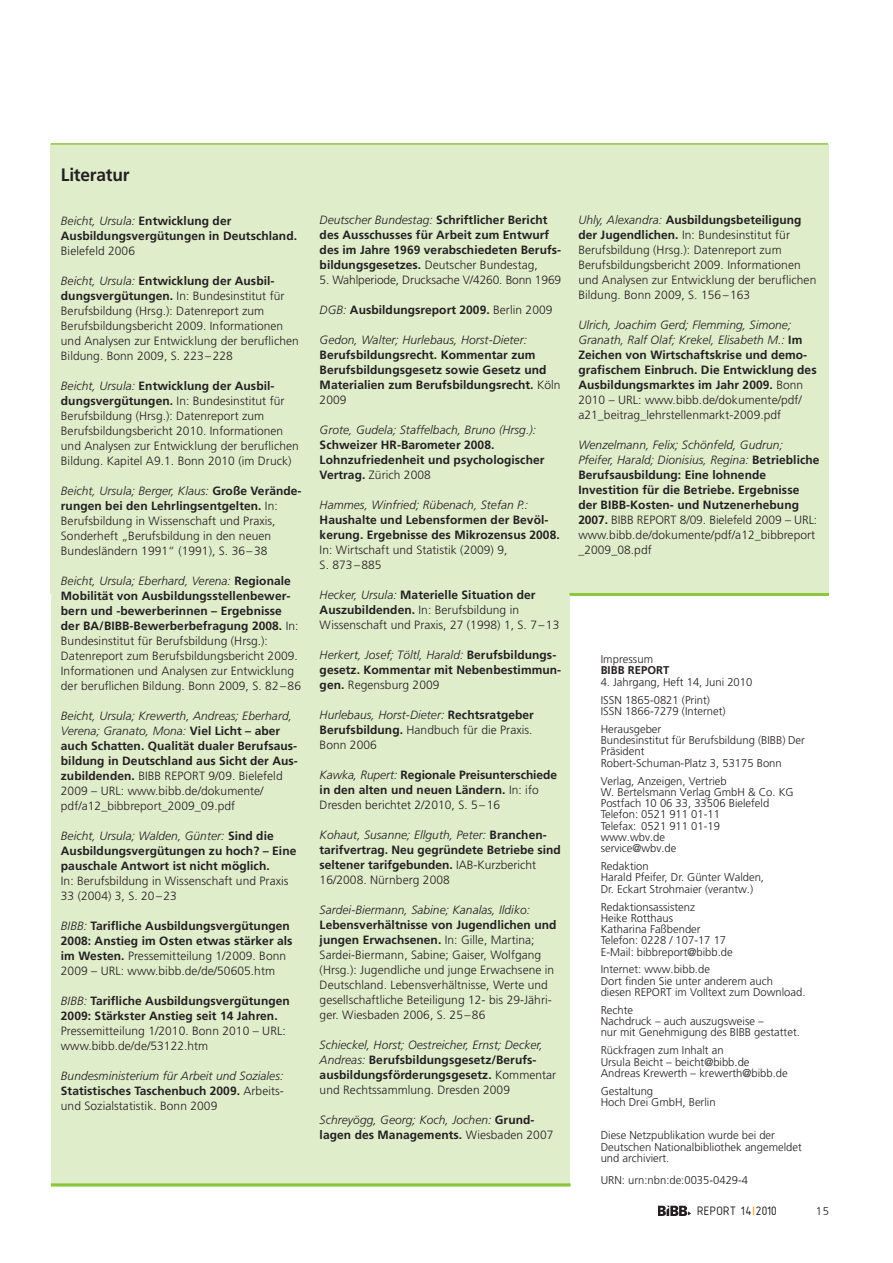
<style>
.page{position:relative;width:893px;height:1263px;background:#fff}
.page>*{position:absolute;margin:0;border:0;box-sizing:border-box;transform-origin:0 0}
.t1{font:700 18px "Frutiger";letter-spacing:-.01em;color:#231f20;scale:.96 1}
.t2{font:12.75px "Isonorm 3098";letter-spacing:.04em;color:#231f20}
.t3{font:700 12px/15px "Frutiger";letter-spacing:.005em;color:#231f20}
.t4{font:300 12px/15px "Frutiger";letter-spacing:.005em;color:#231f20}
.t5{font:italic 300 12px/15px "Frutiger";letter-spacing:.005em;color:#231f20;text-align:justify}
.t6{font:300 11.25px/11.2px "Frutiger";color:#231f20}
.t7{font:300 11.25px/11.2px "Frutiger LT Std";color:#231f20}
.t8{font:700 11.25px "Frutiger";letter-spacing:.005em;color:#231f20}
.s1{font-weight:300;font-style:italic}
.s2{font-style:italic}
.s3{font-weight:700}
.s4{font-weight:300}
.s5{font-weight:700;font-style:normal}
.s6{font-style:normal}
.s7{color:#f89c1c}
</style>
<div class="page">
<div style="left:51px;top:145px;width:519px;height:1041px;background:#dfedcb"></div>
<div style="left:51px;top:145px;width:778px;height:449px;background:#dfedcb"></div>
<img style="left:658px;top:1206px;width:33px;height:10px">
<hr style="left:51px;top:143px;width:777px;height:2px;background:#8bc63e">
<hr style="left:51px;top:1183px;width:520px;height:3px;background:#8bc63e">
<hr style="left:569px;top:593px;width:260px;height:3px;background:#8bc63e">
<h1 class="t1" style="left:61px;top:168px;width:73px">Literatur</h1>
<p class="t3" style="left:61px;top:214px;width:238px"><span class="s1">Beicht, Ursula:</span> Entwicklung der<br>Ausbildungsvergütungen in Deutschland.</p>
<p class="t4" style="left:61px;top:244px;width:76px">Bielefeld 2006</p>
<p class="t4" style="left:61px;top:274px;width:239px"><span class="s2">Beicht, Ursula:</span> <span class="s3">Entwicklung der Ausbil - dungs vergütungen.</span> In: Bundesinstitut für Berufsbildung (Hrsg.): Datenreport zum Berufsbildungsbericht 2009. Informationen und Analysen zur Entwicklung der beruflichen Bildung. Bonn 2009, S. 223–228</p>
<p class="t4" style="left:61px;top:379px;width:239px"><span class="s2">Beicht, Ursula:</span> <span class="s3">Entwicklung der Ausbil - dungsvergütungen.</span> In: Bundesinstitut für Berufsbildung (Hrsg.): Datenreport zum Berufsbildungsbericht 2010. Informationen und Analysen zur Entwicklung der beruflichen Bildung. Kapitel A9.1. Bonn 2010 (im Druck)</p>
<p class="t4" style="left:61px;top:484px;width:242px"><span class="s2">Beicht, Ursula; Berger, Klaus:</span> <span class="s3">Große Verän de&shy;rungen bei den Lehrlings entgelten.</span> In:<br>Berufsbildung in Wissenschaft und Praxis, Sonderheft „Berufsbildung in den neuen Bundesländern 1991“ (1991), S. 36–38</p>
<p class="t4" style="left:61px;top:574px;width:242px"><span class="s2">Beicht, Ursula; Eberhard, Verena:</span> <span class="s3">Regionale Mobilität von Ausbildungsstellen bewer - bern und -bewerberinnen – Ergebnisse der BA/BIBB-Bewerberbefragung 2008.</span> In:<br>Bundesinstitut für Berufsbildung (Hrsg.):<br>Datenreport zum Berufsbildungsbericht 2009.<br>Informationen und Analysen zur Entwicklung der beruflichen Bildung. Bonn 2009, S. 82–86</p>
<p class="t3" style="left:61px;top:709px;width:238px"><span class="s1">Beicht, Ursula; Krewerth, Andreas; Eberhard, Verena; Granato, Mona:</span> Viel Licht – aber auch Schatten. Qualität dualer Berufsaus&shy;bildung in Deutschland aus Sicht der Aus&shy;zubildenden. <span class="s4">BIBB REPORT 9/09. Bielefeld 2009 – URL: www.bibb.de/dokumente/ pdf/a12_bibbreport_2009_09.pdf</span></p>
<p class="t3" style="left:61px;top:829px;width:237px"><span class="s1">Beicht, Ursula; Walden, Günter:</span> Sind die<br>Ausbildungsvergütungen zu hoch? – Eine pauschale Antwort ist nicht möglich.</p>
<p class="t4" style="left:61px;top:874px;width:229px">In: Berufsbildung in Wissenschaft und Praxis<br>33 (2004) 3, S. 20–23</p>
<p class="t3" style="left:61px;top:919px;width:233px"><span class="s1">BIBB:</span> Tarifliche Ausbildungsvergütungen 2008: Anstieg im Osten etwas stärker als im Westen. <span class="s4">Pressemitteilung 1/2009. Bonn 2009 – URL: www.bibb.de/de/50605.htm</span></p>
<p class="t3" style="left:61px;top:994px;width:230px"><span class="s1">BIBB:</span> Tarifliche Ausbildungsvergütungen<br>2009: Stärkster Anstieg seit 14 Jahren.</p>
<p class="t4" style="left:61px;top:1024px;width:226px">Pressemitteilung 1/2010. Bonn 2010 – URL: www.bibb.de/de/53122.htm</p>
<p class="t5" style="left:61px;top:1069px;width:225px">Bundesministerium für Arbeit und Soziales:<br><span class="s5">Statistisches Taschenbuch 2009.</span> <span class="s6">Arbeits&shy;und Sozialstatistik. Bonn 2009</span></p>
<p class="t3" style="left:320px;top:213px;width:243px"><span class="s1">Deutscher Bundestag:</span> Schriftlicher Bericht des Ausschusses für Arbeit zum Entwurf des im Jahre 1969 verabschiedeten Berufs&shy;bildungsgesetzes. <span class="s4">Deutscher Bundestag,</span></p>
<p class="t4" style="left:320px;top:273px;width:243px">5. Wahlperiode, Drucksache V/4260. Bonn 1969</p>
<p class="t3" style="left:320px;top:303px;width:234px"><span class="s1">DGB:</span> Ausbildungsreport 2009. <span class="s4">Berlin 2009</span></p>
<p class="t5" style="left:320px;top:333px;width:209px">Gedon, Walter; Hurlebaus, Horst-Dieter:</p>
<p class="t3" style="left:320px;top:348px;width:242px">Berufsbildungsrecht. Kommentar zum<br>Berufsbildungsgesetz sowie Gesetz und<br>Materialien zum Berufsbildungsrecht. <span class="s4">Köln<br>2009</span></p>
<p class="t5" style="left:320px;top:423px;width:218px">Grote, Gudela; Staffelbach, Bruno (Hrsg.):</p>
<p class="t3" style="left:320px;top:438px;width:226px">Schweizer HR-Barometer 2008.<br>Lohnzufriedenheit und psychologischer<br>Vertrag. <span class="s4">Zürich 2008</span></p>
<p class="t5" style="left:320px;top:498px;width:210px">Hammes, Winfried; Rübenach, Stefan P.:</p>
<p class="t3" style="left:320px;top:513px;width:242px">Haushalte und Lebensformen der Bevöl - ke rung. Ergebnisse des Mikrozensus 2008.</p>
<p class="t4" style="left:320px;top:543px;width:189px">In: Wirtschaft und Statistik (2009) 9,<br>S. 873–885</p>
<p class="t4" style="left:320px;top:588px;width:241px"><span class="s2">Hecker, Ursula:</span> <span class="s3">Materielle Situation der<br>Auszubildenden.</span> In: Berufsbildung in<br>Wissenschaft und Praxis, 27 (1998) 1, S. 7–13</p>
<p class="t3" style="left:320px;top:648px;width:243px"><span class="s1">Herkert, Josef; Töltl, Harald:</span> Berufsbildungs&shy;gesetz. Kommentar mit Nebenbestim mun&shy;gen. <span class="s4">Regensburg 2009</span></p>
<p class="t4" style="left:320px;top:708px;width:216px;text-align:justify"><span class="s2">Hurlebaus, Horst-Dieter:</span> <span class="s3">Rechtsratgeber Berufsbildung.</span> Handbuch für die Praxis.<br>Bonn 2006</p>
<p class="t3" style="left:320px;top:768px;width:239px"><span class="s1">Kawka, Rupert:</span> Regionale Preisunterschie de in den alten und neuen Ländern. <span class="s4">In: ifo<br>Dresden berichtet 2/2010, S. 5–16</span></p>
<p class="t3" style="left:320px;top:828px;width:243px"><span class="s1">Kohaut, Susanne; Ellguth, Peter:</span> Branchen - ta rifvertrag. Neu gegründete Betriebe sind seltener tarifgebunden. <span class="s4">IAB-Kurz bericht 16/2008. Nürnberg 2008</span></p>
<p class="t5" style="left:320px;top:903px;width:212px">Sardei-Biermann, Sabine; Kanalas, Ildiko:</p>
<p class="t4" style="left:320px;top:918px;width:238px"><span class="s3">Lebensverhältnisse von Jugendlichen und jungen Erwachsenen.</span> In: Gille, Martina; Sardei-Biermann, Sabine; Gaiser, Wolfgang (Hrsg.): Jugendliche und junge Erwachsene in Deutschland. Lebensverhältnisse, Werte und gesellschaftliche Beteiligung 12- bis 29-Jäh ri - ger. Wiesbaden 2006, S. 25–86</p>
<p class="t3" style="left:320px;top:1038px;width:238px"><span class="s1">Schieckel, Horst; Oestreicher, Ernst; Decker, Andreas:</span> Berufsbildungsgesetz/Berufs - ausbildungsförderungsgesetz. <span class="s4">Kommentar und Rechtssammlung. Dresden 2009</span></p>
<p class="t5" style="left:320px;top:1113px;width:235px">Schreyögg, Georg; Koch, Jochen: <span class="s5">Grund - lagen des Managements.</span> <span class="s6">Wiesbaden 2007</span></p>
<p class="t4" style="left:578px;top:213px;width:239px"><span class="s2">Uhly, Alexandra:</span> <span class="s3">Ausbildungsbeteiligung der Jugendlichen.</span> In: Bundesinstitut für Berufsbildung (Hrsg.): Datenreport zum Berufsbildungsbericht 2009. Informationen und Analysen zur Entwicklung der beruflichen Bildung. Bonn 2009, S. 156–163</p>
<p class="t3" style="left:578px;top:318px;width:240px"><span class="s1">Ulrich, Joachim Gerd; Flemming, Simone; Granath, Ralf Olaf; Krekel, Elisabeth M.:</span> Im Zeichen von Wirtschaftskrise und demo - grafischem Einbruch. Die Entwicklung des Ausbildungsmarktes im Jahr 2009. <span class="s4">Bonn 2010 – URL: www.bibb.de/dokumente/pdf/ a21_beitrag_lehrstellenmarkt-2009.pdf</span></p>
<p class="t3" style="left:578px;top:438px;width:243px"><span class="s1">Wenzelmann, Felix; Schönfeld, Gudrun; Pfeifer, Harald; Dionisius, Regina:</span> Betriebliche Berufsausbildung: Eine lohnende Investition für die Betriebe. Ergebnisse der BIBB-Kosten- und Nutzenerhebung 2007. <span class="s4">BIBB REPORT 8/09. Bielefeld 2009 – URL: www.bibb.de/dokumente/pdf/a12_bibbreport _2009_08.pdf</span></p>
<p class="t6" style="left:601px;top:655px;width:54px">Impressum</p>
<p class="t8" style="left:601px;top:666px;width:70px">BIBB REPORT</p>
<p class="t6" style="left:601px;top:674px;width:153px;line-height:18px">4. Jahrgang, Heft 14, Juni 2010<br>ISSN 1865-0821 (Print)</p>
<p class="t6" style="left:601px;top:703px;width:126px;line-height:18px">ISSN 1866-7279 (Internet)<br>Herausgeber</p>
<p class="t6" style="left:601px;top:736px;width:206px">Bundesinstitut für Berufsbildung (BIBB) Der<br>Präsident<br>Robert-Schuman-Platz 3, 53175 Bonn</p>
<p class="t6" style="left:601px;top:776px;width:194px">Verlag, Anzeigen, Vertrieb<br>W. Bertelsmann Verlag GmbH &amp; Co. KG<br>Postfach 10 06 33, 33506 Bielefeld<br>Telefon: 0521 911 01-11<br>Telefax: 0521 911 01-19<br>www.wbv.de<br>service@wbv.de</p>
<p class="t6" style="left:601px;top:862px;width:165px">Redaktion<br>Harald Pfeifer, Dr. Günter Walden,<br>Dr. Eckart Strohmaier (verantw.)</p>
<p class="t6" style="left:601px;top:902px;width:133px">Redaktionsassistenz<br>Heike Rotthaus<br>Katharina Faßbender<br>Telefon: 0228 / 107-17 17<br>E-Mail: bibbreport@bibb.de</p>
<p class="t6" style="left:601px;top:965px;width:206px">Internet: www.bibb.de<br>Dort finden Sie unter anderem auch diesen REPORT im Volltext zum Download.</p>
<p class="t6" style="left:601px;top:1005px;width:201px">Rechte<br>Nachdruck – auch auszugsweise –<br>nur mit Genehmigung des BIBB gestattet.</p>
<p class="t6" style="left:601px;top:1046px;width:188px">Rückfragen zum Inhalt an<br>Ursula Beicht – beicht@bibb.de<br>Andreas Krewerth – krewerth@bibb.de</p>
<p class="t6" style="left:601px;top:1086px;width:116px">Gestaltung<br>Hoch Drei GmbH, Berlin</p>
<p class="t7" style="left:601px;top:1130px;width:203px">Diese Netzpublikation wurde bei der<br>Deutschen Nationalbibliothek angemeldet und archiviert.</p>
<p class="t7" style="left:601px;top:1175px;width:149px">URN: urn:nbn:de:0035-0429-4</p>
<p class="t2" style="left:698px;top:1207px;width:81px">REPORT 14<span class="s7">|</span>2010</p>
<p class="t6" style="left:816px;top:1207px;width:15px">15</p>
</div>
